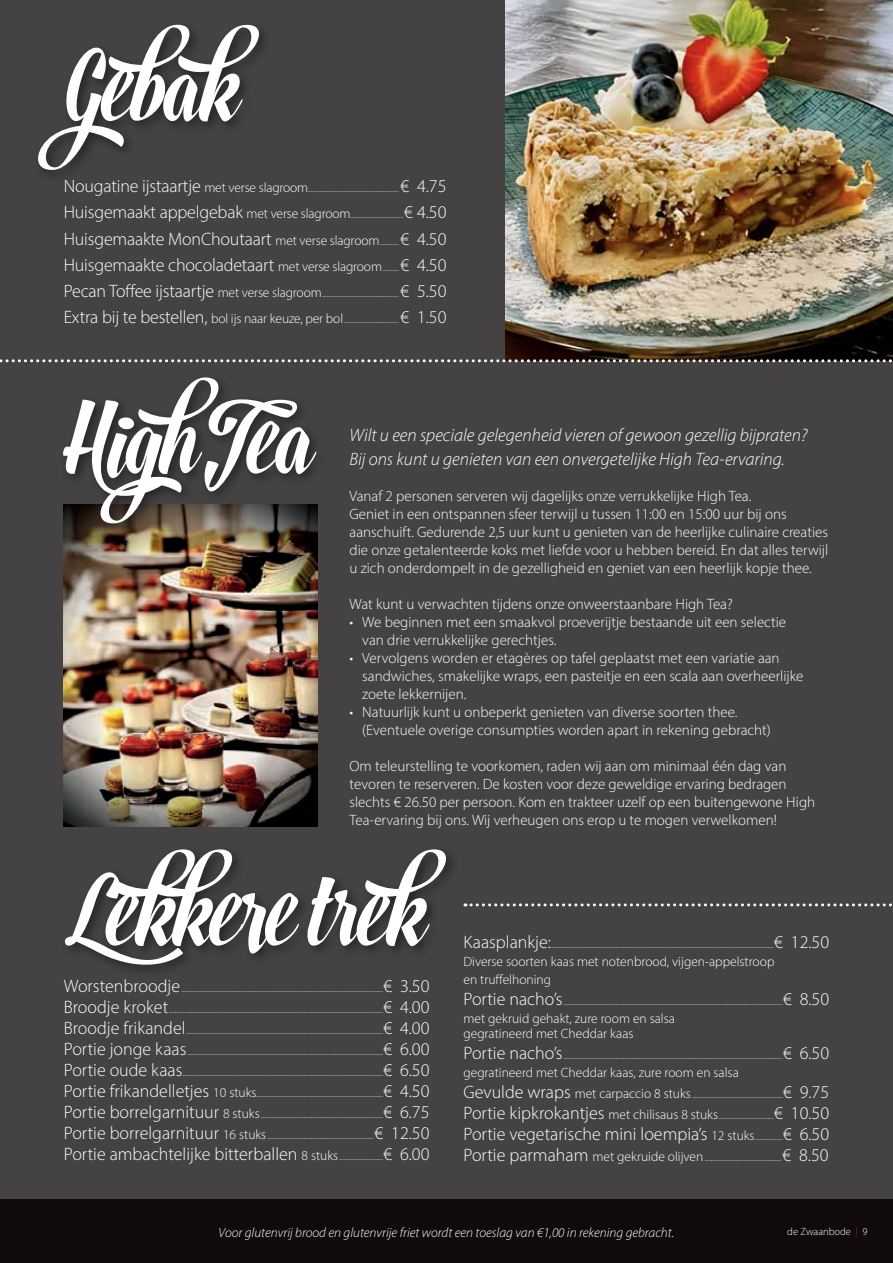
<style>
.page{position:relative;width:893px;height:1263px;background:#454243}
.page>*{position:absolute;margin:0;border:0;box-sizing:border-box;transform-origin:0 0}
.t1{font:90px "Bonbon";color:#fff}
.t2{font:300 18px/26.2px "Myriad Pro";color:#fff}
.t3{font:italic 300 18px/24px "Myriad Pro";color:#fff}
.t4{font:300 15px/18px "Myriad Pro";color:#fff}
.t5{font:300 13.5px/18px "Myriad Pro";color:#fff}
.t6{font:italic 300 13.5px "Myriad Pro";color:#fff}
.t7{font:300 10.5px "Myriad Pro";color:#fff}
.t8{font:300 9px "Myriad Pro";color:#fff}
.s1{font-size:18px}
.s2{font-size:13.5px}
.s3{font-size:9px}
.s4{color:#97253b}
</style>
<div class="page">
<div style="left:0;top:1199px;width:893px;height:64px;background:#110a0c"></div>
<div style="left:33px;top:20px;width:239px;height:163px;background:#231f20;opacity:.85"></div>
<div style="left:60px;top:845px;width:399px;height:133px;background:#231f20;opacity:.85"></div>
<img style="left:64px;top:536px;width:253px;height:291px">
<svg style="left:465px;top:903px;width:427px;height:3px"></svg>
<img style="left:506px;top:0;width:387px;height:359px">
<div style="left:58px;top:373px;width:271px;height:163px;background:#231f20;opacity:.85"></div>
<svg style="left:0;top:359px;width:893px;height:3px"></svg>
<h1 class="t1" style="left:64px;top:37px;width:230px">Gebak</h1>
<p class="t8" style="left:64px;top:184px;width:384px"><span class="s1">Nougatine ijstaartje</span> <span class="s2">met verse slagroom</span>.......................................................... <span class="s1">€ 4.75</span></p>
<p class="t8" style="left:64px;top:210px;width:384px"><span class="s1">Huisgemaakt appelgebak</span> <span class="s2">met verse slagroom</span>..................................<span class="s1">€ 4.50</span></p>
<h2 class="t2" style="left:64px;top:225px;width:384px">Huisgemaakte MonChoutaart <span class="s2">met verse slagroom</span><span class="s3">............</span> € 4.50<br>Huisgemaakte chocoladetaart <span class="s2">met verse slagroom</span><span class="s3">..........</span> € 4.50</h2>
<p class="t8" style="left:64px;top:289px;width:384px"><span class="s1">Pecan Toffee ijstaartje</span> <span class="s2">met verse slagroom</span>................................................. <span class="s1">€ 5.50</span></p>
<p class="t8" style="left:64px;top:315px;width:384px"><span class="s1">Extra bij te bestellen,</span> <span class="s2">bol ijs naar keuze, per bol</span>................................... <span class="s1">€ 1.50</span></p>
<h1 class="t1" style="left:64px;top:390px;width:249px">Hi ghTe a</h1>
<h2 class="t3" style="left:350px;top:423px;width:459px">Wilt u een speciale gelegenheid vieren of gewoon gezellig bijpraten?<br>Bij ons kunt u genieten van een onvergetelijke High Tea-ervaring.</h2>
<p class="t4" style="left:350px;top:487px;width:480px">Vanaf 2 personen serveren wij dagelijks onze verrukkelijke High Tea.<br>Geniet in een ontspannen sfeer terwijl u tussen 11:00 en 15:00 uur bij ons aanschuift. Gedurende 2,5 uur kunt u genieten van de heerlijke culinaire creaties die onze getalenteerde koks met liefde voor u hebben bereid. En dat alles terwijl u zich onderdompelt in de gezelligheid en geniet van een heerlijk kopje thee.</p>
<h3 class="t4" style="left:350px;top:595px;width:385px">Wat kunt u verwachten tijdens onze onweerstaanbare High Tea?</h3>
<h3 class="t4" style="left:362px;top:613px;width:425px;text-indent:-13px">• We beginnen met een smaakvol proeverijtje bestaande uit een selectie van drie verrukkelijke gerechtjes.</h3>
<h3 class="t4" style="left:362px;top:649px;width:443px;text-indent:-13px">• Vervolgens worden er etagères op tafel geplaatst met een variatie aan sandwiches, smakelijke wraps, een pasteitje en een scala aan overheerlijke zoete lekkernijen.</h3>
<h3 class="t4" style="left:362px;top:703px;width:410px;text-indent:-13px">• Natuurlijk kunt u onbeperkt genieten van diverse soorten thee. (Eventuele overige consumpties worden apart in rekening gebracht)</h3>
<p class="t4" style="left:350px;top:757px;width:467px">Om teleurstelling te voorkomen, raden wij aan om minimaal één dag van tevoren te reserveren. De kosten voor deze geweldige ervaring bedragen slechts € 26.50 per persoon. Kom en trakteer uzelf op een buitengewone High Tea-ervaring bij ons. Wij verheugen ons erop u te mogen verwelkomen!</p>
<h1 class="t1" style="left:64px;top:862px;width:417px">Lekkere trek</h1>
<p class="t8" style="left:64px;top:983px;width:367px"><span class="s1">Worstenbroodje</span>.................................................................................................................................<span class="s1">€ 3.50</span></p>
<p class="t8" style="left:64px;top:1004px;width:367px"><span class="s1">Broodje kroket</span>.........................................................................................................................................<span class="s1">€ 4.00</span></p>
<p class="t8" style="left:64px;top:1025px;width:367px"><span class="s1">Broodje frikandel</span>..............................................................................................................................<span class="s1">€ 4.00</span></p>
<p class="t8" style="left:64px;top:1046px;width:367px"><span class="s1">Portie jonge kaas</span>.............................................................................................................................<span class="s1">€ 6.00</span></p>
<p class="t8" style="left:64px;top:1067px;width:367px"><span class="s1">Portie oude kaas</span>................................................................................................................................<span class="s1">€ 6.50</span></p>
<p class="t8" style="left:64px;top:1088px;width:367px"><span class="s1">Portie frikandelletjes</span> <span class="s2">10 stuks</span>.................................................................................<span class="s1">€ 4.50</span></p>
<p class="t8" style="left:64px;top:1109px;width:367px"><span class="s1">Portie borrelgarnituur</span> <span class="s2">8 stuks</span>..............................................................................<span class="s1">€ 6.75</span></p>
<p class="t8" style="left:64px;top:1130px;width:367px"><span class="s1">Portie borrelgarnituur</span> <span class="s2">16 stuks</span>....................................................................<span class="s1">€ 12.50</span></p>
<h2 class="t2" style="left:64px;top:1140px;width:367px">Portie ambachtelijke bitterballen <span class="s2">8 stuks</span><span class="s3">............................</span>€ 6.00</h2>
<p class="t8" style="left:463px;top:939px;width:367px"><span class="s1">Kaasplankje:</span>..............................................................................................................................................<span class="s1">€ 12.50</span></p>
<h3 class="t5" style="left:463px;top:952px;width:312px">Diverse soorten kaas met notenbrood, vijgen-appelstroop en truffelhoning</h3>
<p class="t8" style="left:463px;top:996px;width:367px"><span class="s1">Portie nacho’s</span>............................................................................................................................................<span class="s1">€ 8.50</span></p>
<h3 class="t5" style="left:463px;top:1011px;width:213px;line-height:15px">met gekruid gehakt, zure room en salsa gegratineerd met Cheddar kaas</h3>
<p class="t8" style="left:463px;top:1050px;width:367px"><span class="s1">Portie nacho’s</span>............................................................................................................................................<span class="s1">€ 6.50</span></p>
<h3 class="t5" style="left:463px;top:1063px;width:277px">gegratineerd met Cheddar kaas, zure room en salsa</h3>
<p class="t8" style="left:463px;top:1089px;width:367px"><span class="s1">Gevulde wraps</span> <span class="s2">met carpaccio 8 stuks</span>..........................................................<span class="s1">€ 9.75</span></p>
<p class="t8" style="left:463px;top:1110px;width:367px"><span class="s1">Portie kipkrokantjes</span> <span class="s2">met chilisaus 8 stuks</span>...................................<span class="s1">€ 10.50</span></p>
<h2 class="t2" style="left:463px;top:1121px;width:367px">Portie vegetarische mini loempia’s <span class="s2">12 stuks</span><span class="s3">..................</span>€ 6.50</h2>
<p class="t8" style="left:463px;top:1152px;width:367px"><span class="s1">Portie parmaham</span> <span class="s2">met gekruide olijven</span>.................................................<span class="s1">€ 8.50</span></p>
<h3 class="t6" style="left:219px;top:1224px;width:457px">Voor glutenvrij brood en glutenvrije friet wordt een toeslag van €1,00 in rekening gebracht.</h3>
<p class="t7" style="left:787px;top:1225px;width:82px">de Zwaanbode <span class="s4">|</span> 9</p>
</div>
